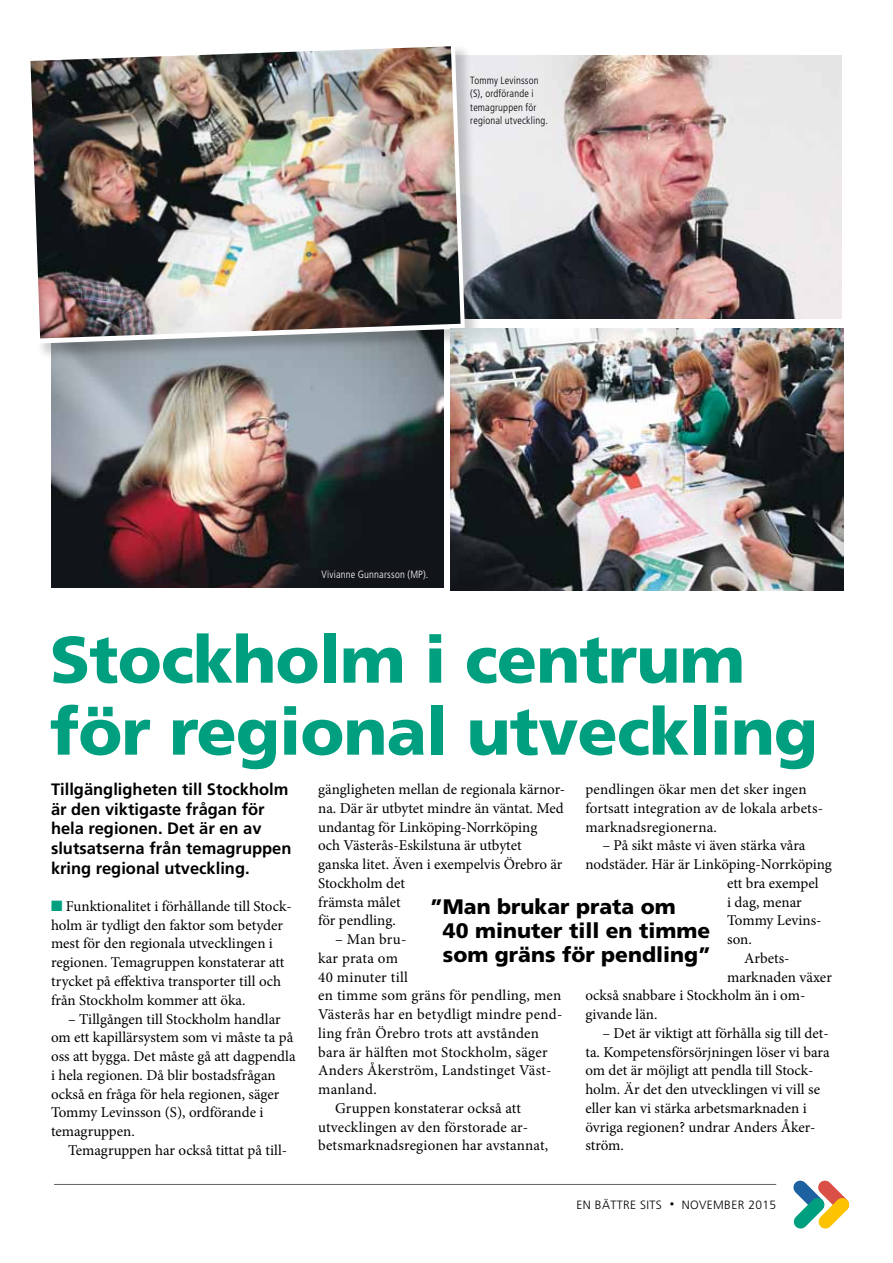
<style>
.page{position:relative;width:893px;height:1263px;background:#fff}
.page>*{position:absolute;margin:0;border:0;box-sizing:border-box;transform-origin:0 0}
.t1{font:900 65.7px/72px "Frutiger LT Std";letter-spacing:-.01em;color:#009f80}
.t2{font:900 21px/24px "Frutiger LT Std";color:#000}
.t3{font:700 16.5px/19.5px "Frutiger LT Std";color:#000}
.t4{font:15px/18.8px "Minion Pro";color:#000}
.t5{font:15px "Minion Pro";letter-spacing:.02em;color:#000}
.t6{font:300 12px "Frutiger";letter-spacing:.03em;color:#000}
.t7{font:300 condensed 10.5px/13.5px "Frutiger LT Std";letter-spacing:.015em;color:#000}
.t8{font:300 condensed 10.5px "Frutiger LT Std";letter-spacing:.015em;color:#fff}
.s1{color:#009f80}
.s2{font-size:9px}
</style>
<div class="page">
<hr style="left:54px;top:1184px;width:722px;height:1px;background:#646363">
<svg style="left:793px;top:1180px;width:56px;height:49px"></svg>
<img style="left:481px;top:56px;width:361px;height:262px">
<img style="left:51px;top:360px;width:393px;height:227px">
<div style="left:26px;top:43px;width:455px;height:317px;background:#000;opacity:.2"></div>
<svg style="left:26px;top:43px;width:439px;height:301px"></svg>
<img style="left:30px;top:46px;width:431px;height:292px">
<img style="left:450px;top:328px;width:393px;height:262px">
<p class="t7" style="left:470px;top:73px;width:79px">Tommy Levinsson (S), ordförande i temagruppen för regional utveckling.</p>
<p class="t8" style="left:321px;top:568px;width:108px">Vivianne Gunnarsson (MP).</p>
<h1 class="t1" style="left:50px;top:623px;width:769px">Stockholm i centrum för regional utveckling</h1>
<p class="t3" style="left:51px;top:780px;width:242px">Tillgängligheten till Stockholm är den viktigaste frågan för hela regionen. Det är en av slutsatserna från temagruppen kring regional utveckling.</p>
<p class="t4" style="left:51px;top:897px;width:242px"><span class="s1">■</span> Funktionalitet i förhållande till Stock&shy;holm är tydligt den faktor som betyder mest för den regionala utvecklingen i regionen. Temagruppen konstaterar att trycket på effektiva transporter till och från Stockholm kommer att öka.</p>
<p class="t4" style="left:51px;top:1009px;width:246px;text-indent:17px">– Tillgången till Stockholm handlar om ett kapillärsystem som vi måste ta på oss att bygga. Det måste gå att dagpendla i hela regionen. Då blir bostadsfrågan också en fråga för hela regionen, säger Tommy Levinsson (S), ordförande i temagruppen.</p>
<p class="t4" style="left:68px;top:1141px;width:221px">Temagruppen har också tittat på till-</p>
<p class="t4" style="left:318px;top:780px;width:249px">gängligheten mellan de regionala kärnor&shy;na. Där är utbytet mindre än väntat. Med undantag för Linköping-Norrköping<br>och Västerås-Eskilstuna är utbytet ganska litet. Även i exempelvis Örebro är<br>Stockholm det<br>främsta målet<br>för pendling.</p>
<p class="t4" style="left:335px;top:930px;width:73px">– Man bru-</p>
<p class="t4" style="left:318px;top:949px;width:81px">kar prata om</p>
<p class="t5" style="left:318px;top:967px;width:91px">40 minuter till</p>
<p class="t5" style="left:318px;top:985px;width:245px">en timme som gräns för pendling, men</p>
<p class="t5" style="left:318px;top:1004px;width:246px">Västerås har en betydligt mindre pend-</p>
<p class="t4" style="left:318px;top:1024px;width:222px">ling från Örebro trots att avstånden</p>
<p class="t4" style="left:318px;top:1042px;width:231px">bara är hälften mot Stockholm, säger</p>
<p class="t4" style="left:318px;top:1061px;width:235px">Anders Åkerström, Landstinget Väst-</p>
<p class="t4" style="left:318px;top:1080px;width:60px">manland.</p>
<p class="t4" style="left:335px;top:1099px;width:187px">Gruppen konstaterar också att</p>
<p class="t4" style="left:318px;top:1117px;width:211px">utvecklingen av den förstorade ar-</p>
<p class="t4" style="left:318px;top:1136px;width:231px">betsmarknadsregionen har avstannat,</p>
<p class="t4" style="left:585px;top:780px;width:239px">pendlingen ökar men det sker ingen fortsatt integration av de lokala arbets&shy;marknadsregionerna.</p>
<p class="t4" style="left:602px;top:836px;width:205px">– På sikt måste vi även stärka våra</p>
<p class="t4" style="left:585px;top:855px;width:248px">nodstäder. Här är Linköping-Norrköping</p>
<p class="t4" style="left:727px;top:874px;width:93px">ett bra exempel</p>
<p class="t4" style="left:727px;top:892px;width:76px">i dag, menar</p>
<p class="t4" style="left:727px;top:911px;width:96px">Tommy Levins-</p>
<p class="t4" style="left:727px;top:930px;width:26px">son.</p>
<p class="t4" style="left:744px;top:949px;width:45px">Arbets-</p>
<p class="t4" style="left:727px;top:967px;width:106px">marknaden växer</p>
<p class="t4" style="left:585px;top:986px;width:220px">också snabbare i Stockholm än i om-</p>
<p class="t4" style="left:585px;top:1005px;width:74px">givande län.</p>
<p class="t4" style="left:585px;top:1024px;width:246px;text-indent:17px">– Det är viktigt att förhålla sig till det&shy;ta. Kompetensförsörjningen löser vi bara om det är möjligt att pendla till Stock&shy;holm. Är det den utvecklingen vi vill se eller kan vi stärka arbetsmarknaden i övriga regionen? undrar Anders Åker&shy;ström.</p>
<h2 class="t2" style="left:443px;top:895px;width:269px;text-indent:-13px">”Man brukar prata om<br>40 minuter till en timme som gräns för pendling”</h2>
<p class="t6" style="left:577px;top:1198px;width:201px">EN BÄTTRE SITS <span class="s2">•</span> NOVEMBER 2015</p>
</div>
